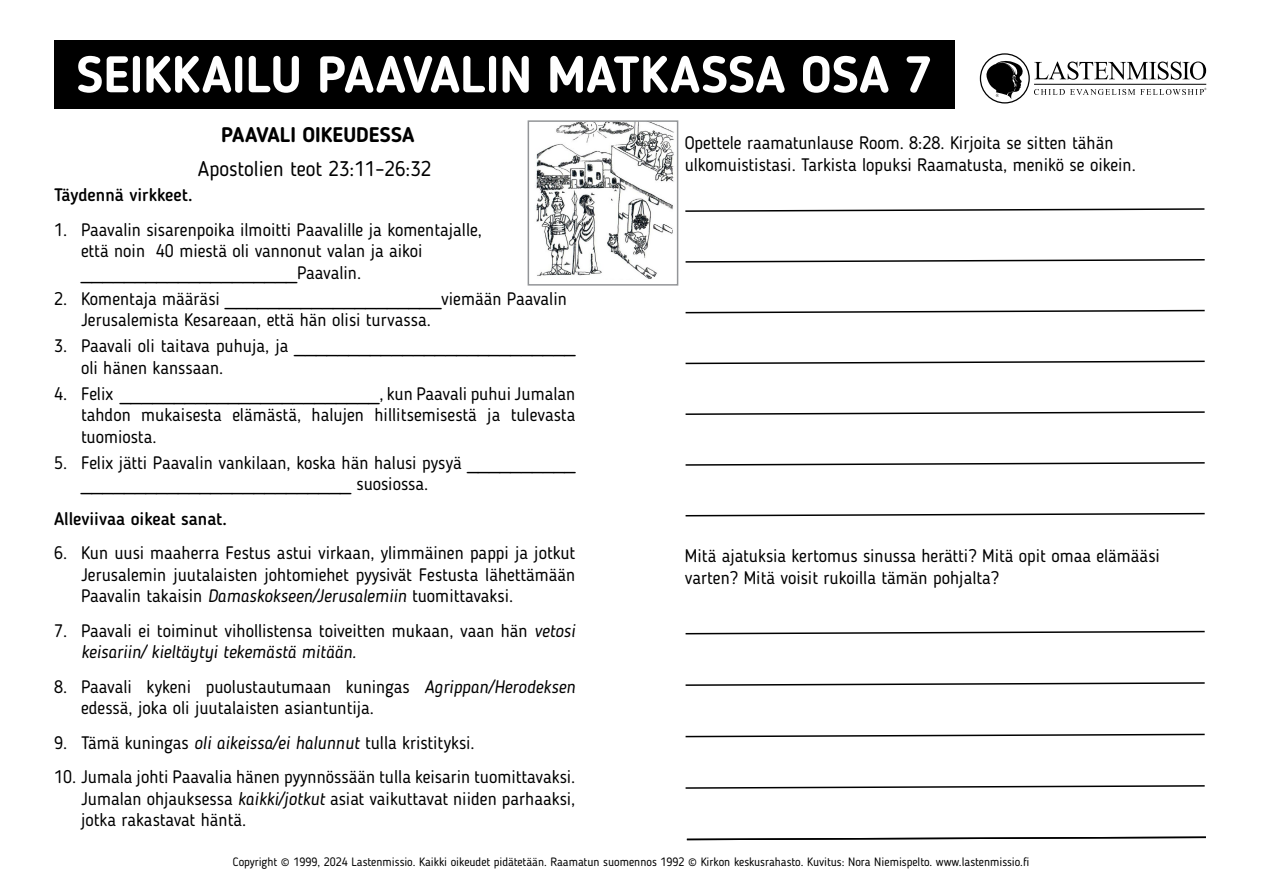
<style>
.page{position:relative;width:1263px;height:893px;background:#fff}
.page>*{position:absolute;margin:0;border:0;box-sizing:border-box;transform-origin:0 0}
.t1{font:700 51px "Blogger Sans";color:#fff}
.t2{font:21px "Blogger Sans";color:#000}
.t3{font:700 21px "Blogger Sans";color:#000}
.t4{font:18px/21.6px "Blogger Sans";color:#000}
.t5{font:500 18px "Blogger Sans";color:#000}
.t6{font:12px "Blogger Sans";color:#000}
.s1{font-style:italic}
</style>
<div class="page">
<div style="left:54px;top:41px;width:901px;height:68px;background:#000"></div>
<svg style="left:980px;top:54px;width:49px;height:49px"></svg>
<div style="left:980px;top:53px;width:50px;height:51px;border:1px solid #000;border-radius:50%"></div>
<svg style="left:985px;top:60px;width:39px;height:39px"></svg>
<svg style="left:1034px;top:62px;width:172px;height:18px"></svg>
<svg style="left:1034px;top:88px;width:172px;height:7px"></svg>
<hr style="left:1034px;top:84px;width:172px;height:1px;background:#000">
<img style="left:535px;top:123px;width:139px;height:156px">
<div style="left:528px;top:120px;width:150px;height:166px;border:2px solid #939598"></div>
<svg style="left:685px;top:259px;width:520px;height:4px"></svg>
<svg style="left:685px;top:512px;width:520px;height:5px"></svg>
<svg style="left:685px;top:309px;width:520px;height:5px"></svg>
<svg style="left:685px;top:360px;width:520px;height:5px"></svg>
<svg style="left:685px;top:462px;width:520px;height:4px"></svg>
<svg style="left:685px;top:411px;width:520px;height:4px"></svg>
<svg style="left:685px;top:208px;width:520px;height:4px"></svg>
<svg style="left:685px;top:785px;width:520px;height:4px"></svg>
<svg style="left:685px;top:630px;width:520px;height:5px"></svg>
<svg style="left:685px;top:733px;width:520px;height:5px"></svg>
<svg style="left:685px;top:682px;width:520px;height:4px"></svg>
<svg style="left:686px;top:836px;width:520px;height:5px"></svg>
<h1 class="t1" style="left:77px;top:44px;width:857px">SEIKKAILU PAAVALIN MATKASSA OSA 7</h1>
<p class="t3" style="left:221px;top:122px;width:195px">PAAVALI OIKEUDESSA</p>
<p class="t2" style="left:198px;top:157px;width:235px">Apostolien teot 23:11–26:32</p>
<p class="t5" style="left:54px;top:184px;width:140px">Täydennä virkkeet.</p>
<p class="t4" style="left:81px;top:219px;width:402px;text-indent:-27px">1. Paavalin sisarenpoika ilmoitti Paavalille ja komentajalle, että noin 40 miestä oli vannonut valan ja aikoi ____________________Paavalin.</p>
<p class="t4" style="left:81px;top:288px;width:487px;text-indent:-27px">2. Komentaja määräsi ____________________viemään Paavalin<br>Jerusalemista Kesareaan, että hän olisi turvassa.</p>
<p class="t4" style="left:81px;top:335px;width:496px;text-indent:-27px">3. Paavali oli taitava puhuja, ja __________________________ oli hänen kanssaan.</p>
<p class="t4" style="left:81px;top:383px;width:496px;text-align:justify;text-indent:-27px">4. Felix ________________________, kun Paavali puhui Jumalan tahdon mukaisesta elämästä, halujen hillitsemisestä ja tulevasta tuomiosta.</p>
<p class="t4" style="left:81px;top:452px;width:496px;text-indent:-27px">5. Felix jätti Paavalin vankilaan, koska hän halusi pysyä __________ _________________________ suosiossa.</p>
<p class="t5" style="left:54px;top:508px;width:174px">Alleviivaa oikeat sanat.</p>
<p class="t4" style="left:81px;top:542px;width:496px;text-align:justify;text-indent:-27px">6. Kun uusi maaherra Festus astui virkaan, ylimmäinen pappi ja jotkut Jerusalemin juutalaisten johtomiehet pyysivät Festusta lähettämään Paavalin takaisin <span class="s1">Damaskokseen/Jerusalemiin</span> tuomittavaksi.</p>
<p class="t4" style="left:81px;top:620px;width:496px;text-indent:-27px">7. Paavali ei toiminut vihollistensa toiveitten mukaan, vaan hän <span class="s1">vetosi keisariin/ kieltäytyi tekemästä mitään.</span></p>
<p class="t4" style="left:81px;top:676px;width:496px;text-indent:-27px">8. Paavali kykeni puolustautumaan kuningas <span class="s1">Agrippan/Herodeksen </span>edessä, joka oli juutalaisten asiantuntija.</p>
<p class="t4" style="left:54px;top:731px;width:422px">9. Tämä kuningas <span class="s1">oli aikeissa/ei halunnut</span> tulla kristityksi.</p>
<p class="t4" style="left:81px;top:766px;width:496px;text-align:justify;text-indent:-27px">10. Jumala johti Paavalia hänen pyynnössään tulla keisarin tuomittavaksi.<br>Jumalan ohjauksessa <span class="s1">kaikki/jotkut</span> asiat vaikuttavat niiden parhaaksi, jotka rakastavat häntä.</p>
<p class="t4" style="left:685px;top:132px;width:453px">Opettele raamatunlause Room. 8:28. Kirjoita se sitten tähän ulkomuististasi. Tarkista lopuksi Raamatusta, menikö se oikein.</p>
<p class="t4" style="left:685px;top:545px;width:476px">Mitä ajatuksia kertomus sinussa herätti? Mitä opit omaa elämääsi varten? Mitä voisit rukoilla tämän pohjalta?</p>
<p class="t6" style="left:233px;top:855px;width:798px">Copyright © 1999, 2024 Lastenmissio. Kaikki oikeudet pidätetään. Raamatun suomennos 1992 © Kirkon keskusrahasto. Kuvitus: Nora Niemispelto. www.lastenmissio.fi</p>
</div>
